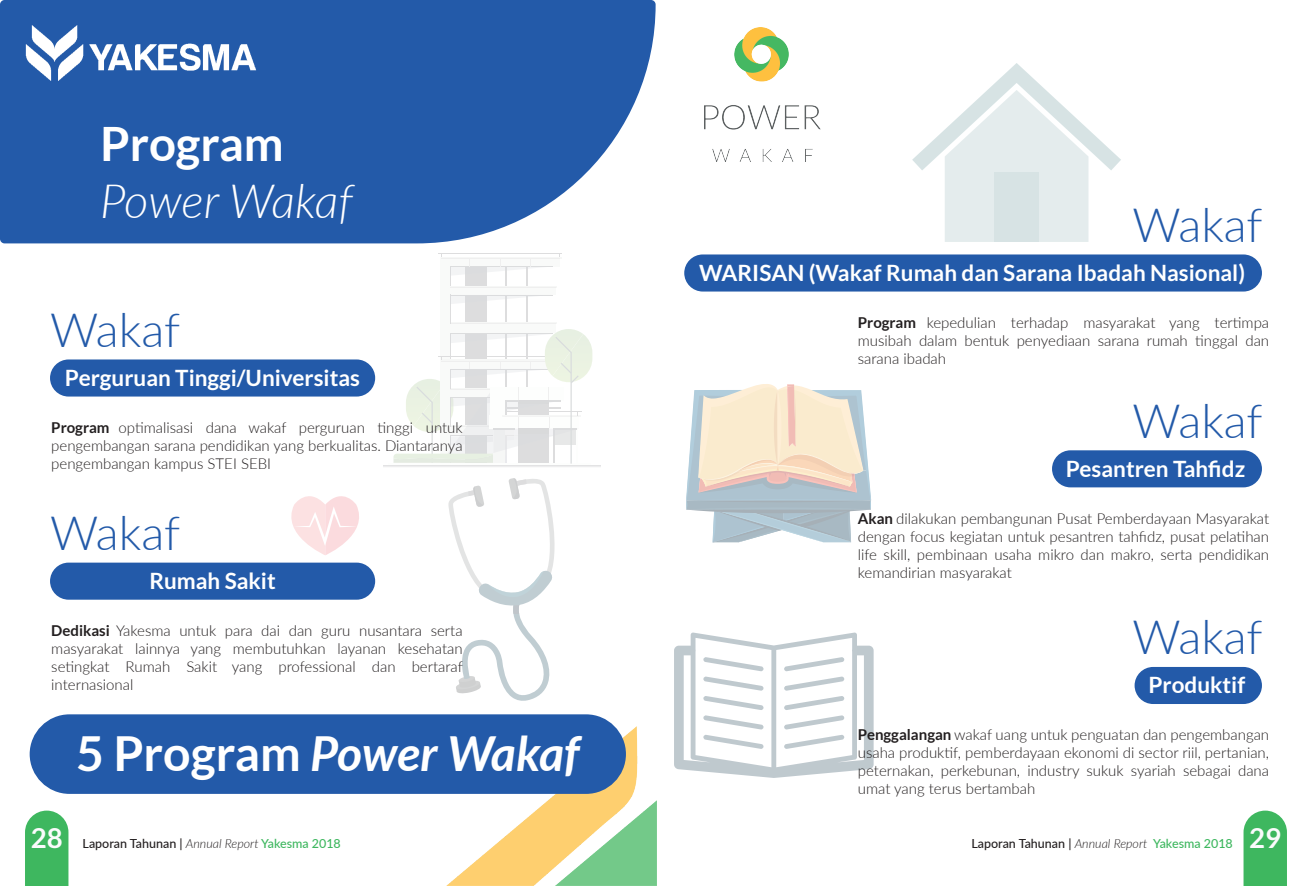
<style>
.page{position:relative;width:1312px;height:886px;background:#fff}
.page>*{position:absolute;margin:0;border:0;box-sizing:border-box;transform-origin:0 0}
.t1{font:italic 700 48.25px "Lato";color:#fff}
.t2{font:300 47.38px "Lato";letter-spacing:-.005em;color:#235aa9}
.t3{font:italic 300 47.38px "Lato";letter-spacing:-.005em;color:#fff}
.t4{font:700 47.38px "Lato";color:#fff}
.t5{font:700 22.5px "Lato";color:#fff}
.t6{font:300 15px/18px "Lato";color:#231f20;text-align:justify}
.t7{font:500 12.5px "Lato";color:#231f20}
.s1{font-weight:700}
.s2{font-style:normal}
.s3{font-weight:700;font-size:27.5px;color:#fbfbfc}
.s4{font-weight:300;font-style:italic}
.s5{color:#3eb75f}
</style>
<div class="page">
<div style="left:441px;top:257px;width:118px;height:9px;background:#f9faf9"></div>
<div style="left:441px;top:257px;width:9px;height:103px;background:#f9faf9"></div>
<div style="left:450px;top:286px;width:105px;height:9px;background:#f9faf9"></div>
<hr style="left:441px;top:257px;width:120px;height:1px;background:#c8ccc9">
<hr style="left:441px;top:258px;width:118px;height:1px;background:#959a97">
<hr style="left:450px;top:286px;width:106px;height:1px;background:#c8ccc9">
<hr style="left:450px;top:287px;width:105px;height:1px;background:#959a97">
<hr style="left:438px;top:253px;width:123px;height:1px;background:#1b1f22">
<svg style="left:450px;top:259px;width:103px;height:27px"></svg>
<hr style="left:388px;top:463px;width:203px;height:2px;background:#f7faf6">
<svg style="left:393px;top:295px;width:199px;height:169px"></svg>
<svg style="left:383px;top:465px;width:217px;height:2px"></svg>
<svg style="left:674px;top:632px;width:199px;height:146px"></svg>
<img style="left:446px;top:727px;width:210px;height:159px">
<svg style="left:25px;top:810px;width:43px;height:76px;background:#4bbb69"></svg>
<svg style="left:1243px;top:810px;width:43px;height:76px;background:#4cbc6b"></svg>
<svg style="left:0;top:0;width:655px;height:243px;background:#3769b0"></svg>
<img style="left:0;top:0;width:281px;height:107px">
<div style="left:30px;top:714px;width:595px;height:80px;background:#235aa9;border-radius:40px"></div>
<div style="left:50px;top:359px;width:325px;height:37px;background:#235aa9;border-radius:19px"></div>
<div style="left:684px;top:254px;width:577px;height:37px;background:#235aa9;border-radius:19px"></div>
<div style="left:1051px;top:450px;width:210px;height:37px;background:#235aa9;border-radius:19px"></div>
<div style="left:1134px;top:667px;width:127px;height:37px;background:#235aa9;border-radius:19px"></div>
<div style="left:50px;top:563px;width:325px;height:37px;background:#235aa9;border-radius:19px"></div>
<svg style="left:448px;top:478px;width:106px;height:223px"></svg>
<svg style="left:912px;top:63px;width:208px;height:179px"></svg>
<div style="left:994px;top:172px;width:44px;height:70px;background:#d7e3e4"></div>
<svg style="left:291px;top:496px;width:68px;height:59px"></svg>
<svg style="left:686px;top:384px;width:185px;height:158px;background:#dcdad2"></svg>
<img style="left:704px;top:27px;width:115px;height:134px">
<h2 class="t4" style="left:100px;top:117px;width:185px">Program</h2>
<h2 class="t3" style="left:100px;top:168px;width:254px">Power Wakaf</h2>
<h2 class="t2" style="left:50px;top:297px;width:132px">Wakaf</h2>
<h3 class="t5" style="left:65px;top:365px;width:296px">Perguruan Tinggi/Universitas</h3>
<p class="t6" style="left:51px;top:418px;width:413px"><span class="s1">Program</span> optimalisasi dana wakaf perguruan tinggi untuk pengembangan sarana pendidikan yang berkualitas. Diantaranya pengembangan kampus STEI SEBI</p>
<h2 class="t2" style="left:50px;top:500px;width:132px">Wakaf</h2>
<h3 class="t5" style="left:149px;top:568px;width:128px">Rumah Sakit</h3>
<p class="t6" style="left:51px;top:621px;width:413px"><span class="s1">Dedikasi</span> Yakesma untuk para dai dan guru nusantara serta masyarakat lainnya yang membutuhkan layanan kesehatan setingkat Rumah Sakit yang professional dan bertaraf internasional</p>
<h1 class="t1" style="left:76px;top:725px;width:505px"><span class="s2">5 Program</span> Power Wakaf</h1>
<h2 class="t2" style="left:1132px;top:192px;width:132px">Wakaf</h2>
<h3 class="t5" style="left:699px;top:260px;width:547px">WARISAN (Wakaf Rumah dan Sarana Ibadah Nasional)</h3>
<p class="t6" style="left:857px;top:313px;width:413px"><span class="s1">Program</span> kepedulian terhadap masyarakat yang tertimpa musibah dalam bentuk penyediaan sarana rumah tinggal dan sarana ibadah</p>
<h2 class="t2" style="left:1132px;top:388px;width:132px">Wakaf</h2>
<h3 class="t5" style="left:1065px;top:455px;width:181px">Pesantren Tahfidz</h3>
<p class="t6" style="left:857px;top:509px;width:413px"><span class="s1">Akan</span> dilakukan pembangunan Pusat Pemberdayaan Masyarakat dengan focus kegiatan untuk pesantren tahfidz, pusat pelatihan life skill, pembinaan usaha mikro dan makro, serta pendidikan kemandirian masyarakat</p>
<h2 class="t2" style="left:1132px;top:604px;width:132px">Wakaf</h2>
<h3 class="t5" style="left:1148px;top:672px;width:98px">Produktif</h3>
<p class="t6" style="left:857px;top:725px;width:413px"><span class="s1">Penggalangan</span> wakaf uang untuk penguatan dan pengembangan usaha produktif, pemberdayaan ekonomi di sector riil, pertanian, peternakan, perkebunan, industry sukuk syariah sebagai dana umat yang terus bertambah</p>
<p class="t7" style="left:31px;top:835px;width:311px"><span class="s3">28</span> Laporan Tahunan | <span class="s4">Annual Report</span> <span class="s5">Yakesma 2018</span></p>
<p class="t7" style="left:971px;top:835px;width:311px">Laporan Tahunan | <span class="s4">Annual Report</span> <span class="s5">Yakesma 2018</span> <span class="s3">29</span></p>
</div>
